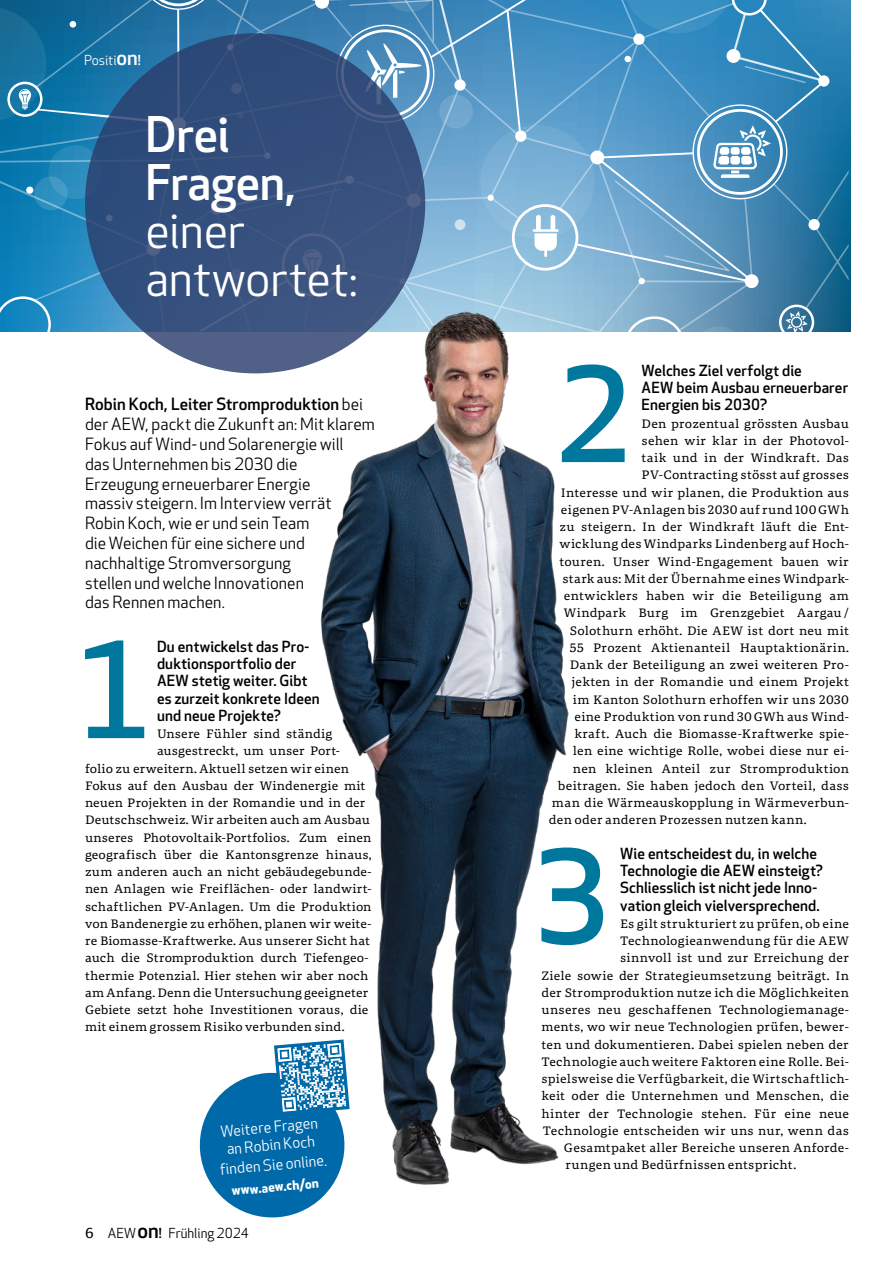
<style>
.page{position:relative;width:893px;height:1263px;background:#fff}
.page>*{position:absolute;margin:0;border:0;box-sizing:border-box;transform-origin:0 0}
.Headline_klein{font:48px/48px "Apex New";letter-spacing:-.005em;color:#fff}
.Lead_klein{font:16.5px/19.8px "Apex New";letter-spacing:.005em;color:#000}
.Zwischentitel{font:500 15px/17.2px "Apex New";letter-spacing:.01em;color:#000}
.Lead_klein-2{font:15px/18px "Apex New";color:#fff;text-align:center}
.t1{font:13.5px "Apex New";color:#000}
.Rubrik_Links{font:13.5px "Apex New";color:#fff}
.Lead_klein-3{font:700 12.75px "Apex New";color:#fff}
.Lauftext{font:12px "Portada Text";letter-spacing:.015em;color:#000}
.Lauftext-2{font:12px "Portada Text";letter-spacing:-.005em;color:#000}
.s1{font-weight:500;font-size:20.25px}
.s2{font-weight:500}
.s3{font-family:"Portada Text";font-size:14.25px}
</style>
<div class="page">
<svg style="left:826px;top:0;width:23px;height:331px;background:#1b729f"></svg>
<svg style="left:0;top:0;width:68px;height:331px;background:#1680b4"></svg>
<svg style="left:68px;top:0;width:757px;height:331px;background:#4d94c1"></svg>
<svg style="left:365px;top:43px;width:58px;height:61px"></svg>
<svg style="left:713px;top:125px;width:58px;height:53px"></svg>
<svg style="left:533px;top:215px;width:25px;height:19px"></svg>
<svg style="left:0;top:7px;width:46px;height:114px;background:#257aa3"></svg>
<img style="left:141px;top:234px;width:668px;height:951px">
<svg style="left:85px;top:33px;width:340px;height:340px;background:#36507d"></svg>
<svg style="left:85px;top:640px;width:59px;height:98px"></svg>
<svg style="left:562px;top:364px;width:63px;height:98px"></svg>
<svg style="left:541px;top:847px;width:62px;height:98px"></svg>
<svg style="left:197px;top:1038px;width:154px;height:180px"></svg>
<p class="Rubrik_Links" style="left:84px;top:53px;width:58px">Positi<span class="s1">on</span><span class="s2">!</span></p>
<p class="Headline_klein" style="left:145px;top:112px;width:214px"><span class="s2">Drei<br>Fragen, </span>einer antwortet:</p>
<p class="Lead_klein" style="left:85px;top:395px;width:291px"><span class="s2">Robin Koch, Leiter Stromproduktion</span> bei der AEW, packt die Zukunft an: Mit klarem<br>Fokus auf Wind- und Solarenergie will<br>das Unternehmen bis 2030 die<br>Erzeugung erneuerbarer Energie<br>massiv steigern. Im Interview verrät<br>Robin Koch, wie er und sein Team<br>die Weichen für eine sichere und nachhaltige Stromversorgung<br>stellen und welche Innovationen<br>das Rennen machen.</p>
<p class="Zwischentitel" style="left:157px;top:638px;width:164px">Du entwickelst das Pro&shy;duktionsportfolio der<br>AEW stetig weiter. Gibt es zurzeit konkrete Ideen und neue Projekte?</p>
<p class="Lauftext" style="left:157px;top:725px;width:177px">Unsere Fühler sind ständig</p>
<p class="Lauftext" style="left:157px;top:743px;width:185px">ausgestreckt, um unser Port-</p>
<p class="Lauftext" style="left:85px;top:760px;width:266px">folio zu erweitern. Aktuell setzen wir einen</p>
<p class="Lauftext" style="left:85px;top:777px;width:282px">Fokus auf den Ausbau der Windenergie mit</p>
<p class="Lauftext" style="left:85px;top:794px;width:282px">neuen Projekten in der Romandie und in der</p>
<p class="Lauftext" style="left:85px;top:812px;width:287px">Deutschschweiz. Wir arbeiten auch am Ausbau</p>
<p class="Lauftext" style="left:85px;top:829px;width:288px">unseres Photovoltaik-Portfolios. Zum einen</p>
<p class="Lauftext" style="left:85px;top:846px;width:288px">geografisch über die Kantonsgrenze hinaus,</p>
<p class="Lauftext-2" style="left:85px;top:863px;width:288px">zum anderen auch an nicht gebäudegebunde-</p>
<p class="Lauftext" style="left:85px;top:881px;width:288px">nen Anlagen wie Freiflächen- oder landwirt-</p>
<p class="Lauftext" style="left:85px;top:898px;width:288px">schaftlichen PV-Anlagen. Um die Produktion</p>
<p class="Lauftext" style="left:85px;top:915px;width:288px">von Bandenergie zu erhöhen, planen wir weite-</p>
<p class="Lauftext" style="left:85px;top:932px;width:286px">re Biomasse-Kraftwerke. Aus unserer Sicht hat</p>
<p class="Lauftext" style="left:85px;top:950px;width:285px">auch die Stromproduktion durch Tiefengeo-</p>
<p class="Lauftext" style="left:85px;top:967px;width:285px">thermie Potenzial. Hier stehen wir aber noch</p>
<p class="Lauftext" style="left:85px;top:984px;width:285px">am Anfang. Denn die Untersuchung geeigneter</p>
<p class="Lauftext" style="left:85px;top:1001px;width:285px">Gebiete setzt hohe Investitionen voraus, die</p>
<p class="Lauftext" style="left:85px;top:1019px;width:261px">mit einem grossem Risiko verbunden sind.</p>
<p class="Lead_klein-2" style="left:220px;top:1123px;width:99px;rotate:-5deg">Weitere Fragen an Robin Koch</p>
<p class="Lead_klein-2" style="left:219px;top:1161px;width:109px;rotate:-5deg">finden Sie online.</p>
<p class="Lead_klein-3" style="left:231px;top:1183px;width:89px;rotate:-5deg">www.aew.ch/on</p>
<p class="t1" style="left:85px;top:1226px;width:165px"><span class="s3">6</span> AEW <span class="s1">on</span><span class="s2">!</span> Frühling 2024</p>
<p class="Zwischentitel" style="left:642px;top:362px;width:208px">Welches Ziel verfolgt die<br>AEW beim Ausbau erneuerbarer<br>Energien bis 2030?</p>
<p class="Lauftext" style="left:642px;top:415px;width:209px">Den prozentual grössten Ausbau</p>
<p class="Lauftext" style="left:642px;top:432px;width:208px">sehen wir klar in der Photovol-</p>
<p class="Lauftext" style="left:642px;top:449px;width:209px">taik und in der Windkraft. Das</p>
<p class="Lauftext" style="left:642px;top:467px;width:209px">PV-Contracting stösst auf grosses</p>
<p class="Lauftext" style="left:561px;top:484px;width:289px">Interesse und wir planen, die Produktion aus</p>
<p class="Lauftext" style="left:561px;top:501px;width:289px">eigenen PV-Anlagen bis 2030 auf rund 100 GWh</p>
<p class="Lauftext" style="left:559px;top:518px;width:291px">zu steigern. In der Windkraft läuft die Ent-</p>
<p class="Lauftext" style="left:559px;top:536px;width:291px">wicklung des Windparks Lindenberg auf Hoch-</p>
<p class="Lauftext" style="left:559px;top:553px;width:291px">touren. Unser Wind-Engagement bauen wir</p>
<p class="Lauftext" style="left:562px;top:570px;width:288px">stark aus: Mit der Übernahme eines Windpark-</p>
<p class="Lauftext" style="left:564px;top:587px;width:286px">entwicklers haben wir die Beteiligung am</p>
<p class="Lauftext" style="left:564px;top:605px;width:286px">Windpark Burg im Grenzgebiet Aargau /</p>
<p class="Lauftext" style="left:570px;top:622px;width:281px">Solothurn erhöht. Die AEW ist dort neu mit</p>
<p class="Lauftext" style="left:570px;top:639px;width:280px">55 Prozent Aktienanteil Hauptaktionärin.</p>
<p class="Lauftext" style="left:570px;top:656px;width:281px">Dank der Beteiligung an zwei weiteren Pro-</p>
<p class="Lauftext" style="left:571px;top:674px;width:279px">jekten in der Romandie und einem Projekt</p>
<p class="Lauftext" style="left:573px;top:691px;width:277px">im Kanton Solothurn erhoffen wir uns 2030</p>
<p class="Lauftext" style="left:574px;top:708px;width:276px">eine Produktion von rund 30 GWh aus Wind-</p>
<p class="Lauftext" style="left:574px;top:725px;width:276px">kraft. Auch die Biomasse-Kraftwerke spie-</p>
<p class="Lauftext" style="left:573px;top:743px;width:278px">len eine wichtige Rolle, wobei diese nur ei-</p>
<p class="Lauftext" style="left:573px;top:760px;width:277px">nen kleinen Anteil zur Stromproduktion</p>
<p class="Lauftext" style="left:558px;top:777px;width:292px">beitragen. Sie haben jedoch den Vorteil, dass</p>
<p class="Lauftext" style="left:552px;top:794px;width:299px">man die Wärmeauskopplung in Wärmeverbun-</p>
<p class="Lauftext" style="left:549px;top:812px;width:259px">den oder anderen Prozessen nutzen kann.</p>
<p class="Zwischentitel" style="left:620px;top:845px;width:204px">Wie entscheidest du, in welche<br>Technologie die AEW einsteigt?<br>Schliesslich ist nicht jede Inno-</p>
<p class="Zwischentitel" style="left:620px;top:897px;width:201px">vation gleich vielversprechend.</p>
<p class="Lauftext" style="left:620px;top:915px;width:230px">Es gilt strukturiert zu prüfen, ob eine</p>
<p class="Lauftext" style="left:620px;top:932px;width:230px">Technologieanwendung für die AEW</p>
<p class="Lauftext" style="left:620px;top:950px;width:230px">sinnvoll ist und zur Erreichung der</p>
<p class="Lauftext" style="left:541px;top:967px;width:309px">Ziele sowie der Strategieumsetzung beiträgt. In</p>
<p class="Lauftext" style="left:541px;top:984px;width:309px">der Stromproduktion nutze ich die Möglichkeiten</p>
<p class="Lauftext" style="left:541px;top:1001px;width:309px">unseres neu geschaffenen Technologiemanage-</p>
<p class="Lauftext" style="left:541px;top:1019px;width:309px">ments, wo wir neue Technologien prüfen, bewer-</p>
<p class="Lauftext" style="left:541px;top:1036px;width:309px">ten und dokumentieren. Dabei spielen neben der</p>
<p class="Lauftext" style="left:541px;top:1053px;width:309px">Technologie auch weitere Faktoren eine Rolle. Bei-</p>
<p class="Lauftext" style="left:541px;top:1070px;width:309px">spielsweise die Verfügbarkeit, die Wirtschaftlich-</p>
<p class="Lauftext" style="left:541px;top:1088px;width:309px">keit oder die Unternehmen und Menschen, die</p>
<p class="Lauftext" style="left:541px;top:1105px;width:309px">hinter der Technologie stehen. Für eine neue</p>
<p class="Lauftext" style="left:543px;top:1122px;width:308px">Technologie entscheiden wir uns nur, wenn das</p>
<p class="Lauftext" style="left:564px;top:1139px;width:287px">Gesamtpaket aller Bereiche unseren Anforde-</p>
<p class="Lauftext" style="left:565px;top:1157px;width:232px">rungen und Bedürfnissen entspricht.</p>
</div>
